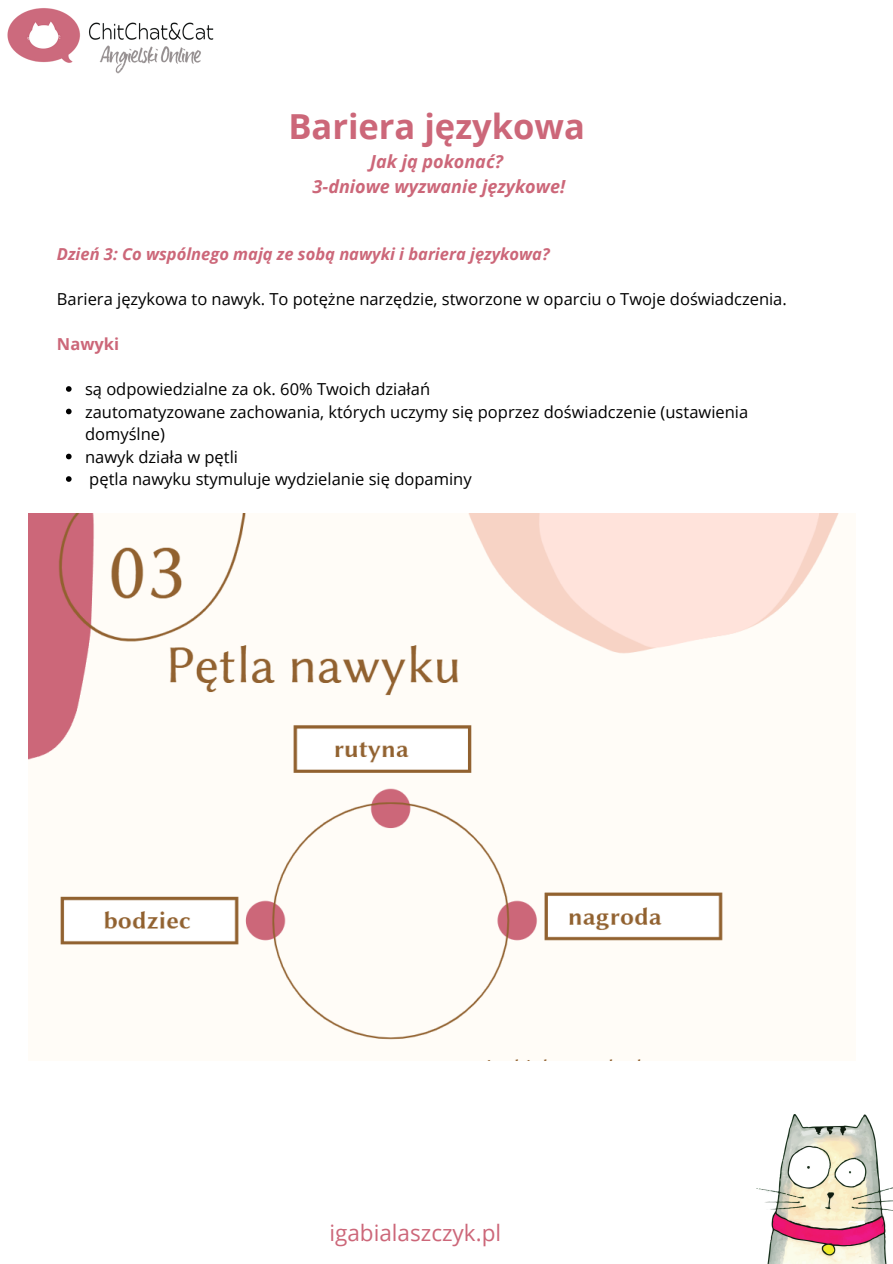
<style>
.page{position:relative;width:893px;height:1264px;background:#fff}
.page>*{position:absolute;margin:0;border:0;box-sizing:border-box;transform-origin:0 0}
.t1{font:700 34.5px "Open Sans";color:#cc6779}
.t2{font:22.5px "Open Sans";color:#cc6779}
.t3{font:italic 700 18px "Open Sans";color:#cc6779}
.t4{font:16.5px/22.5px "Open Sans";color:#000}
.t5{font:italic 700 16.5px "Open Sans";color:#cc6779}
.t6{font:700 16.5px "Open Sans";color:#cc6779}
</style>
<div class="page">
<img style="left:756px;top:1114px;width:136px;height:149px">
<svg style="left:66px;top:386px;width:6px;height:6px"></svg>
<svg style="left:66px;top:408px;width:6px;height:6px"></svg>
<svg style="left:66px;top:453px;width:6px;height:6px"></svg>
<svg style="left:66px;top:476px;width:6px;height:6px"></svg>
<img style="left:7px;top:8px;width:207px;height:66px">
<img style="left:28px;top:513px;width:811px;height:547px">
<p class="t1" style="left:288px;top:102px;width:298px">Bariera językowa</p>
<p class="t3" style="left:370px;top:149px;width:134px">Jak ją pokonać?</p>
<p class="t3" style="left:312px;top:173px;width:254px">3-dniowe wyzwanie językowe!</p>
<p class="t5" style="left:57px;top:242px;width:494px">Dzień 3: Co wspólnego mają ze sobą nawyki i bariera językowa?</p>
<p class="t4" style="left:57px;top:287px;width:731px">Bariera językowa to nawyk. To potężne narzędzie, stworzone w oparciu o Twoje doświadczenia.</p>
<p class="t6" style="left:57px;top:332px;width:64px">Nawyki</p>
<p class="t4" style="left:85px;top:377px;width:346px">są odpowiedzialne za ok. 60% Twoich działań</p>
<p class="t4" style="left:85px;top:400px;width:664px">zautomatyzowane zachowania, których uczymy się poprzez doświadczenie (ustawienia domyślne)</p>
<p class="t4" style="left:85px;top:445px;width:154px">nawyk działa w pętli</p>
<p class="t4" style="left:89px;top:467px;width:384px">pętla nawyku stymuluje wydzielanie się dopaminy</p>
<p class="t2" style="left:329px;top:1216px;width:173px">igabialaszczyk.pl</p>
</div>
